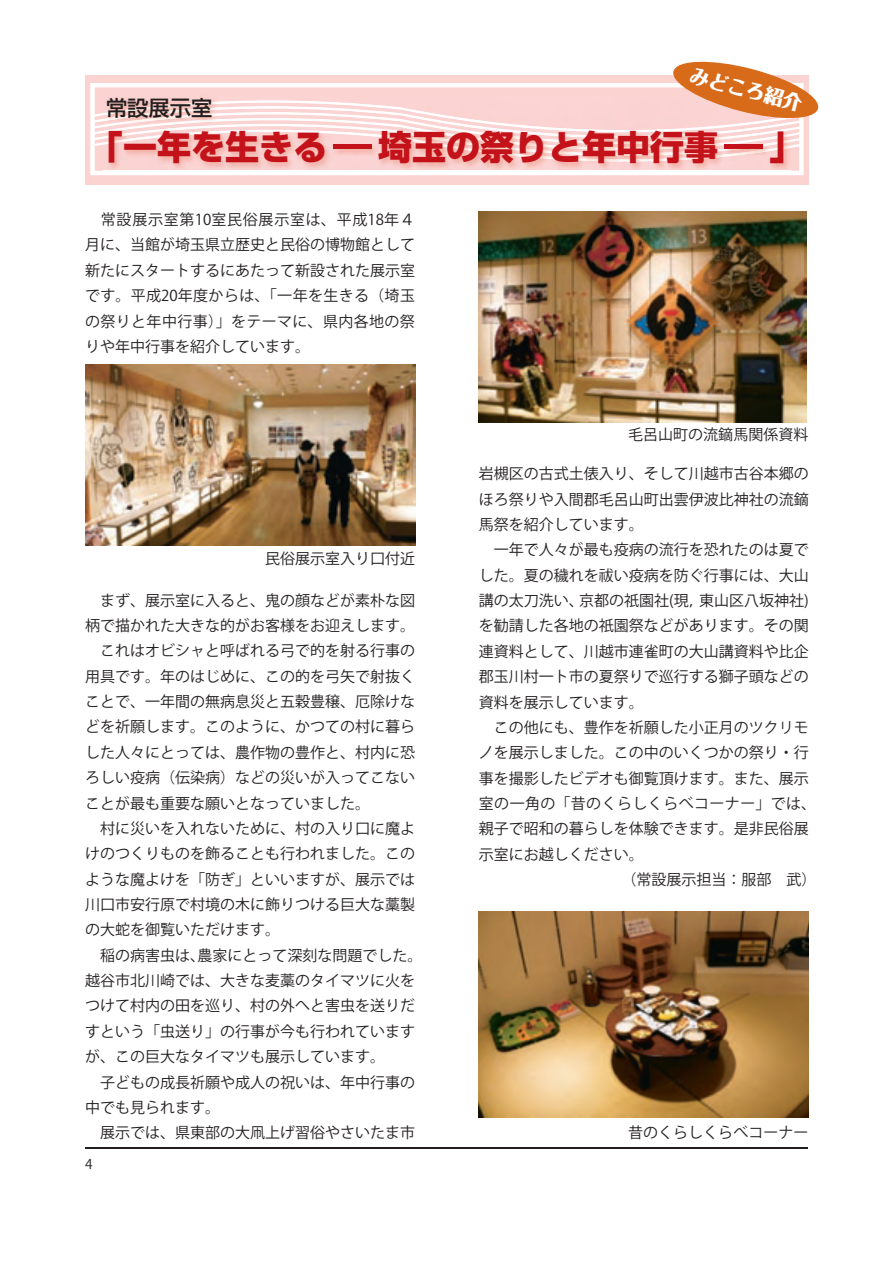
<style>
.page{position:relative;width:893px;height:1263px;background:#fff}
.page>*{position:absolute;margin:0;border:0;box-sizing:border-box;transform-origin:0 0}
.t1{font:800 34.05px "Shin Go Pro";color:#c4121a}
.t2{font:500 21.3px "Shin Go Pro";color:#231f20}
.t3{font:800 19.2px "Folk Pro";color:#fff}
.t4{font:15px/25.3px "Koz Go Std";color:#231f20}
.t5{font:15px "Koz Go Std";letter-spacing:.025em;color:#231f20}
.t6{font:13.5px "Koz Go Std";color:#231f20}
</style>
<div class="page">
<hr style="left:85px;top:1148px;width:723px;height:1px;background:#231f20">
<img style="left:86px;top:364px;width:329px;height:182px">
<img style="left:479px;top:212px;width:327px;height:210px">
<img style="left:479px;top:912px;width:329px;height:205px">
<div style="left:85px;top:75px;width:724px;height:109px;background:#fbd3d1"></div>
<svg style="left:90px;top:83px;width:714px;height:92px;fill:#fff"></svg>
<img style="left:104px;top:162px;width:687px;height:10px">
<svg style="left:94px;top:61px;width:725px;height:101px"></svg>
<p class="t3" style="left:695px;top:59px;width:116px;rotate:14deg">みどころ紹介</p>
<h2 class="t2" style="left:106px;top:90px;width:108px">常設展示室</h2>
<h1 class="t1" style="left:89px;top:120px;width:716px">「一年を生きる－埼玉の祭りと年中行事－」</h1>
<p class="t4" style="left:85px;top:207px;width:332px;text-align:justify">　常設展示室第10室民俗展示室は、平成18年４月に、当館が埼玉県立歴史と民俗の博物館として新たにスタートするにあたって新設された展示室です。平成20年度からは、「一年を生きる（埼玉の祭りと年中行事）」をテーマに、県内各地の祭りや年中行事を紹介しています。</p>
<p class="t4" style="left:265px;top:546px;width:151px">民俗展示室入り口付近</p>
<p class="t4" style="left:85px;top:588px;width:339px">　まず、展示室に入ると、鬼の顔などが素朴な図柄で描かれた大きな的がお客様をお迎えします。　これはオビシャと呼ばれる弓で的を射る行事の用具です。年のはじめに、この的を弓矢で射抜くことで、一年間の無病息災と五穀豊穣、厄除けなどを祈願します。このように、かつての村に暮らした人々にとっては、農作物の豊作と、村内に恐ろしい疫病（伝染病）などの災いが入ってこないことが最も重要な願いとなっていました。<br>　村に災いを入れないために、村の入り口に魔よけのつくりものを飾ることも行われました。このような魔よけを「防ぎ」といいますが、展示では川口市安行原で村境の木に飾りつける巨大な藁製の大蛇を御覧いただけます。<br>　稲の病害虫は、農家にとって深刻な問題でした。越谷市北川崎では、大きな麦藁のタイマツに火をつけて村内の田を巡り、村の外へと害虫を送りだすという「虫送り」の行事が今も行われていますが、この巨大なタイマツも展示しています。<br>　子どもの成長祈願や成人の祝いは、年中行事の中でも見られます。<br>　展示では、県東部の大凧上げ習俗やさいたま市</p>
<p class="t6" style="left:85px;top:1155px;width:9px">4</p>
<p class="t4" style="left:628px;top:423px;width:181px">毛呂山町の流鏑馬関係資料</p>
<p class="t4" style="left:479px;top:462px;width:331px">岩槻区の古式土俵入り、そして川越市古谷本郷の</p>
<p class="t4" style="left:479px;top:487px;width:331px">ほろ祭りや入間郡毛呂山町出雲伊波比神社の流鏑</p>
<p class="t4" style="left:479px;top:512px;width:166px">馬祭を紹介しています。</p>
<p class="t4" style="left:479px;top:538px;width:331px">　一年で人々が最も疫病の流行を恐れたのは夏で</p>
<p class="t4" style="left:479px;top:563px;width:331px">した。夏の穢れを祓い疫病を防ぐ行事には、大山</p>
<p class="t4" style="left:479px;top:588px;width:332px">講の太刀洗い、京都の祇園社(現，東山区八坂神社)</p>
<p class="t4" style="left:479px;top:614px;width:331px">を勧請した各地の祇園祭などがあります。その関</p>
<p class="t4" style="left:479px;top:639px;width:331px">連資料として、川越市連雀町の大山講資料や比企</p>
<p class="t4" style="left:479px;top:665px;width:331px">郡玉川村一ト市の夏祭りで巡行する獅子頭などの</p>
<p class="t4" style="left:479px;top:690px;width:166px">資料を展示しています。</p>
<p class="t4" style="left:479px;top:715px;width:331px">　この他にも、豊作を祈願した小正月のツクリモ</p>
<p class="t4" style="left:479px;top:741px;width:331px">ノを展示しました。この中のいくつかの祭り・行</p>
<p class="t4" style="left:479px;top:766px;width:331px">事を撮影したビデオも御覧頂けます。また、展示</p>
<p class="t5" style="left:479px;top:794px;width:339px">室の一角の「昔のくらしくらべコーナー」では、</p>
<p class="t4" style="left:479px;top:817px;width:331px">親子で昭和の暮らしを体験できます。是非民俗展</p>
<p class="t4" style="left:479px;top:842px;width:166px">示室にお越しください。</p>
<p class="t4" style="left:621px;top:867px;width:196px">（常設展示担当：服部　武）</p>
<p class="t4" style="left:628px;top:1121px;width:181px">昔のくらしくらべコーナー</p>
</div>
